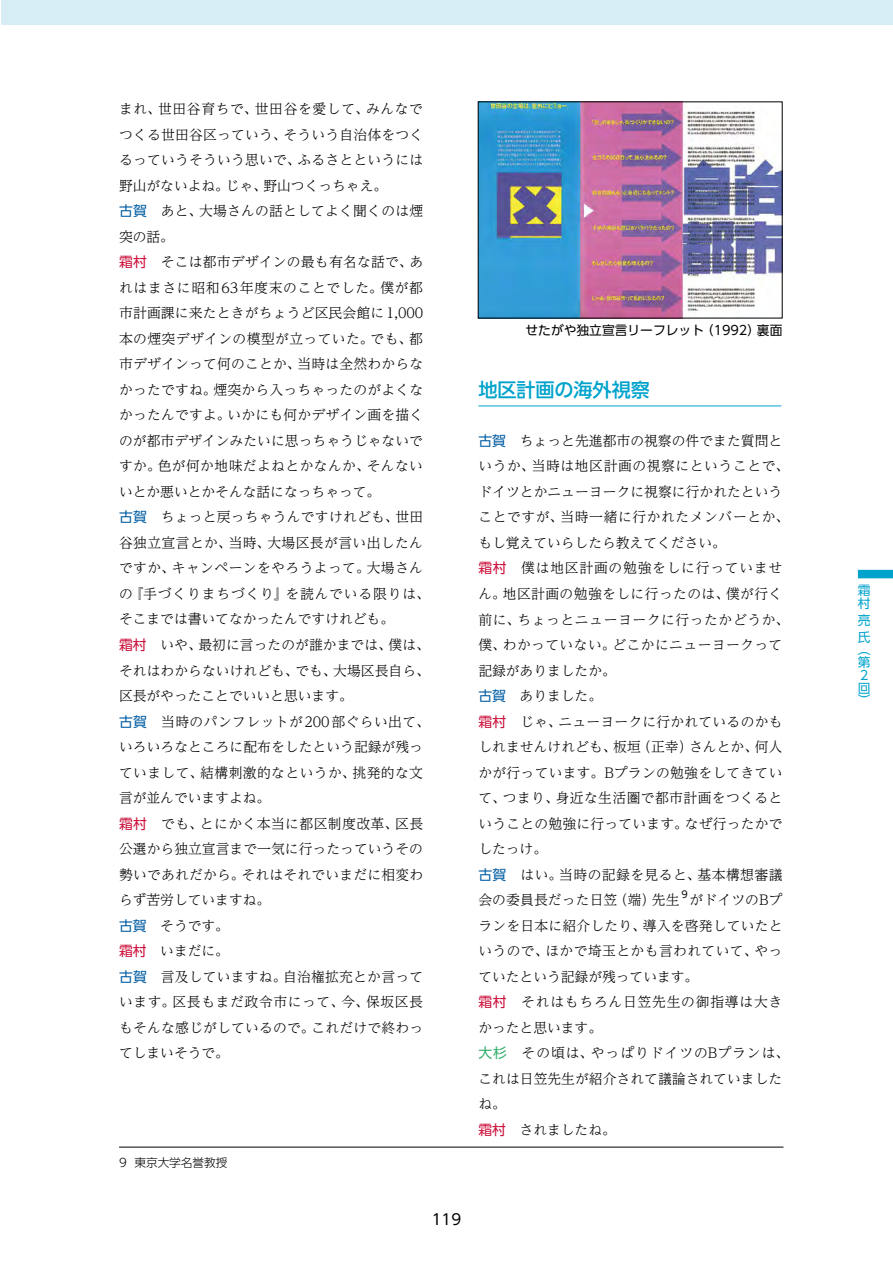
<style>
.page{position:relative;width:893px;height:1263px;background:#fff}
.page>*{position:absolute;margin:0;border:0;box-sizing:border-box;transform-origin:0 0}
.t1{font:500 19.2px "UD Shin Go Pro";letter-spacing:-.005em;color:#00a3cc}
.t2{font:14.85px "UD Shin Go Pro";color:#000}
.t3{font:300 13.8px/25.5px "UD Reimin Pr 6 N";letter-spacing:.015em;color:#000}
.t4{font:12.75px "UD Shin Go Pro";color:#000}
.t5{font:12.75px/12.8px "UD Shin Go Pro";color:#00a3cc}
.t6{font:300 11.7px "UD Shin Go Pro";letter-spacing:-.005em;color:#000}
.t7{font:9.6px "UD Shin Go Pro";color:#000}
.s1{font-family:"UD Shin Go Pro";font-weight:400;color:#005da3}
.s2{font-family:"UD Shin Go Pro";font-weight:400;color:#cb103b}
.s3{font-family:"UD Shin Go Pro";font-weight:400;color:#32b06b}
</style>
<div class="page">
<div style="left:1px;top:0;width:892px;height:24px;background:#d6edf6"></div>
<div style="left:858px;top:570px;width:35px;height:8px;background:#00a3cc"></div>
<hr style="left:478px;top:405px;width:303px;height:1px;background:#00a3cc">
<img style="left:480px;top:104px;width:300px;height:212px">
<hr style="left:119px;top:1147px;width:664px;height:1px;background:#000">
<p class="t3" style="left:119px;top:96px;width:312px">まれ、世田谷育ちで、世田谷を愛して、みんなでつくる世田谷区っていう、そういう自治体をつくるっていうそういう思いで、ふるさとというには野山がないよね。じゃ、野山つくっちゃえ。<br><span class="s1">古賀</span>　あと、大場さんの話としてよく聞くのは煙突の話。<br><span class="s2">霜村</span>　そこは都市デザインの最も有名な話で、あれはまさに昭和63年度末のことでした。僕が都市計画課に来たときがちょうど区民会館に1,000本の煙突デザインの模型が立っていた。でも、都市デザインって何のことか、当時は全然わからなかったですね。煙突から入っちゃったのがよくなかったんですよ。いかにも何かデザイン画を描くのが都市デザインみたいに思っちゃうじゃないですか。色が何か地味だよねとかなんか、そんないいとか悪いとかそんな話になっちゃって。<br><span class="s1">古賀</span>　ちょっと戻っちゃうんですけれども、世田谷独立宣言とか、当時、大場区長が言い出したんですか、キャンペーンをやろうよって。大場さんの『手づくりまちづくり』を読んでいる限りは、そこまでは書いてなかったんですけれども。<br><span class="s2">霜村</span>　いや、最初に言ったのが誰かまでは、僕は、それはわからないけれども、でも、大場区長自ら、区長がやったことでいいと思います。<br><span class="s1">古賀</span>　当時のパンフレットが200部ぐらい出て、いろいろなところに配布をしたという記録が残っていまして、結構刺激的なというか、挑発的な文言が並んでいますよね。<br><span class="s2">霜村</span>　でも、とにかく本当に都区制度改革、区長公選から独立宣言まで一気に行ったっていうその勢いであれだから。それはそれでいまだに相変わらず苦労していますね。<br><span class="s1">古賀</span>　そうです。<br><span class="s2">霜村</span>　いまだに。<br><span class="s1">古賀</span>　言及していますね。自治権拡充とか言っています。区長もまだ政令市にって、今、保坂区長もそんな感じがしているので。これだけで終わってしまいそうで。</p>
<p class="t6" style="left:119px;top:1153px;width:110px">9 東京大学名誉教授</p>
<p class="t2" style="left:432px;top:1207px;width:31px">119</p>
<p class="t4" style="left:525px;top:320px;width:258px">せたがや独立宣言リーフレット（1992）裏面</p>
<h1 class="t1" style="left:478px;top:375px;width:173px">地区計画の海外視察</h1>
<p class="t3" style="left:478px;top:427px;width:312px"><span class="s1">古賀</span>　ちょっと先進都市の視察の件でまた質問というか、当時は地区計画の視察にということで、ドイツとかニューヨークに視察に行かれたということですが、当時一緒に行かれたメンバーとか、もし覚えていらしたら教えてください。<br><span class="s2">霜村</span>　僕は地区計画の勉強をしに行っていません。地区計画の勉強をしに行ったのは、僕が行く前に、ちょっとニューヨークに行ったかどうか、僕、わかっていない。どこかにニューヨークって記録がありましたか。<br><span class="s1">古賀</span>　ありました。<br><span class="s2">霜村</span>　じゃ、ニューヨークに行かれているのかもしれませんけれども、板垣（正幸）さんとか、何人かが行っています。Bプランの勉強をしてきていて、つまり、身近な生活圏で都市計画をつくるということの勉強に行っています。なぜ行ったかでしたっけ。<br><span class="s1">古賀</span>　はい。当時の記録を見ると、基本構想審議会の委員長だった日笠（端）先生</p>
<p class="t7" style="left:682px;top:887px;width:8px">9</p>
<p class="t3" style="left:478px;top:887px;width:312px;text-indent:211px">がドイツのBプランを日本に紹介したり、導入を啓発していたというので、ほかで埼玉とかも言われていて、やっていたという記録が残っています。<br><span class="s2">霜村</span>　それはもちろん日笠先生の御指導は大きかったと思います。<br><span class="s3">大杉</span>　その頃は、やっぱりドイツのBプランは、これは日笠先生が紹介されて議論されていましたね。<br><span class="s2">霜村</span>　されましたね。</p>
<p class="t5" style="left:858px;top:583px;width:14px">霜村</p>
<p class="t5" style="left:858px;top:611px;width:14px;line-height:17px">亮氏</p>
<p class="t5" style="left:858px;top:643px;width:14px">（第<br>２回）</p>
</div>
